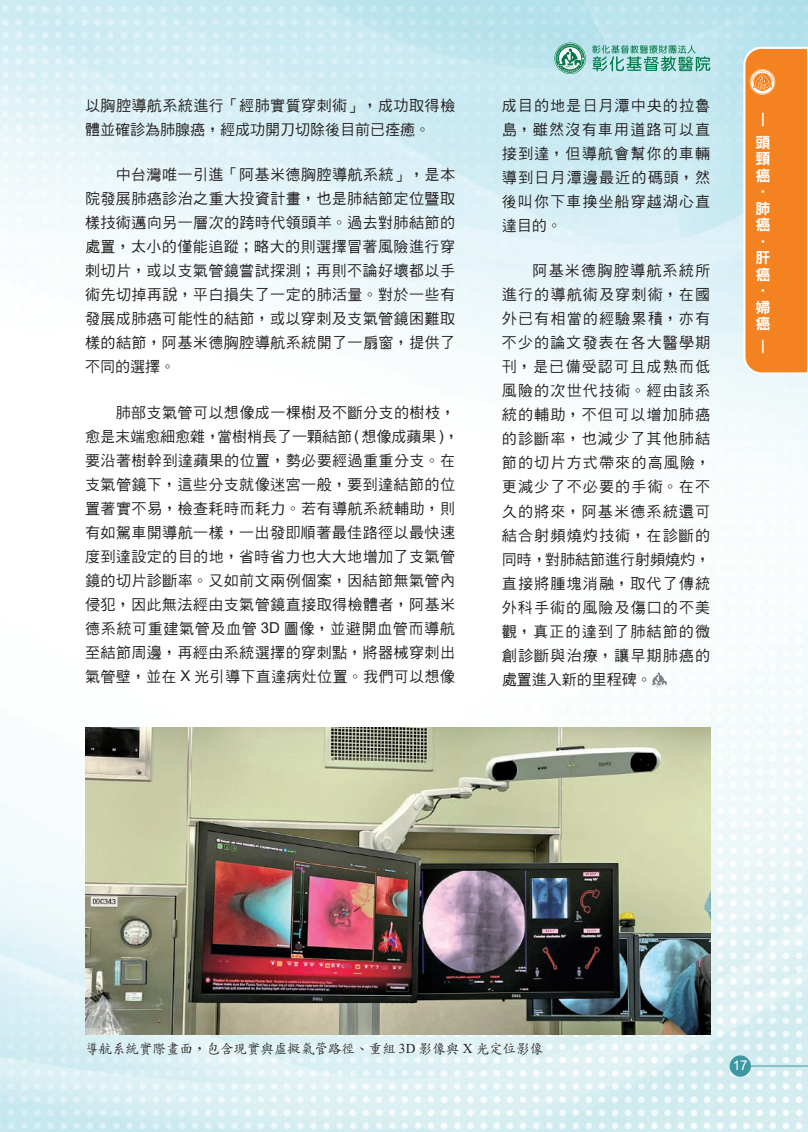
<style>
.page{position:relative;width:808px;height:1132px;background:#fff}
.page>*{position:absolute;margin:0;border:0;box-sizing:border-box;transform-origin:0 0}
.t1{font:15px/24px "DF Hei Md HKP BF";letter-spacing:.03em;color:#231f20;text-align:justify}
.t2{font:15px/24px "DF Hei Md HKP BF";color:#231f20}
.t3{font:15px/16.5px "DFN Hei XB HKP BF";color:#fff}
.t4{font:500 13.5px "Zen Kai";color:#231f20}
.t5{font:13.5px "Arial";color:#fff}
.s1{font-family:"Arial"}
.s2{font-family:"Times New Roman";font-weight:400}
</style>
<div class="page">
<img style="left:0;top:0;width:808px;height:1131px">
<img style="left:85px;top:727px;width:625px;height:306px">
<svg style="left:652px;top:672px;width:15px;height:14px"></svg>
<div style="left:730px;top:1054px;width:21px;height:22px;background:#3d98a2;border-radius:50%"></div>
<hr style="left:744px;top:1065px;width:64px;height:1px;background:#3d98a2">
<svg style="left:592px;top:45px;width:118px;height:26px;background:#82c2b6"></svg>
<svg style="left:554px;top:43px;width:32px;height:31px"></svg>
<svg style="left:555px;top:43px;width:30px;height:30px"></svg>
<svg style="left:555px;top:44px;width:30px;height:29px"></svg>
<svg style="left:556px;top:45px;width:28px;height:27px"></svg>
<svg style="left:742px;top:46px;width:66px;height:329px;background:#f48d35"></svg>
<p class="t2" style="left:85px;top:94px;width:371px">以胸腔導航系統進行「經肺實質穿刺術」，成功取得檢體並確診為肺腺癌，經成功開刀切除後目前已痊癒。</p>
<p class="t1" style="left:85px;top:163px;width:372px;text-indent:31px">中台灣唯一引進「阿基米德胸腔導航系統」，是本院發展肺癌診治之重大投資計畫，也是肺結節定位暨取樣技術邁向另一層次的跨時代領頭羊。過去對肺結節的處置，太小的僅能追蹤；略大的則選擇冒著風險進行穿刺切片，或以支氣管鏡嘗試探測；再則不論好壞都以手術先切掉再說，平白損失了一定的肺活量。對於一些有發展成肺癌可能性的結節，或以穿刺及支氣管鏡困難取樣的結節，阿基米德胸腔導航系統開了一扇窗，提供了不同的選擇。</p>
<p class="t1" style="left:85px;top:400px;width:375px;text-align:left;text-indent:31px">肺部支氣管可以想像成一棵樹及不斷分支的樹枝，愈是末端愈細愈雜，當樹梢長了一顆結節<span class="s1">(</span>想像成蘋果<span class="s1">)</span>，要沿著樹幹到達蘋果的位置，勢必要經過重重分支。在支氣管鏡下，這些分支就像迷宮一般，要到達結節的位置著實不易，檢查耗時而耗力。若有導航系統輔助，則有如駕車開導航一樣，一出發即順著最佳路徑以最快速度到達設定的目的地，省時省力也大大地增加了支氣管鏡的切片診斷率。又如前文兩例個案，因結節無氣管內侵犯，因此無法經由支氣管鏡直接取得檢體者，阿基米德系統可重建氣管及血管 <span class="s1">3D</span> 圖像，並避開血管而導航至結節周邊，再經由系統選擇的穿刺點，將器械穿刺出氣管壁，並在 <span class="s1">X</span> 光引導下直達病灶位置。我們可以想像</p>
<p class="t1" style="left:502px;top:94px;width:210px">成目的地是日月潭中央的拉魯島，雖然沒有車用道路可以直接到達，但導航會幫你的車輛導到日月潭邊最近的碼頭，然後叫你下車換坐船穿越湖心直達目的。</p>
<p class="t1" style="left:502px;top:259px;width:210px;text-indent:31px">阿基米德胸腔導航系統所進行的導航術及穿刺術，在國外已有相當的經驗累積，亦有不少的論文發表在各大醫學期刊，是已備受認可且成熟而低風險的次世代技術。經由該系統的輔助，不但可以增加肺癌的診斷率，也減少了其他肺結節的切片方式帶來的高風險，更減少了不必要的手術。在不久的將來，阿基米德系統還可結合射頻燒灼技術，在診斷的同時，對肺結節進行射頻燒灼，直接將腫塊消融，取代了傳統外科手術的風險及傷口的不美觀，真正的達到了肺結節的微創診斷與治療，讓早期肺癌的處置進入新的里程碑。</p>
<p class="t3" style="left:771px;top:112px;width:16px;rotate:90deg">—</p>
<p class="t3" style="left:755px;top:134px;width:16px">頭頸癌．肺癌．肝癌．婦癌</p>
<p class="t3" style="left:771px;top:338px;width:16px;rotate:90deg">—</p>
<p class="t4" style="left:85px;top:1042px;width:460px">導航系統實際畫面，包含現實與虛擬氣管路徑、重組 <span class="s2">3D</span> 影像與 <span class="s2">X</span> 光定位影像</p>
<p class="t5" style="left:733px;top:1056px;width:17px">17</p>
</div>
